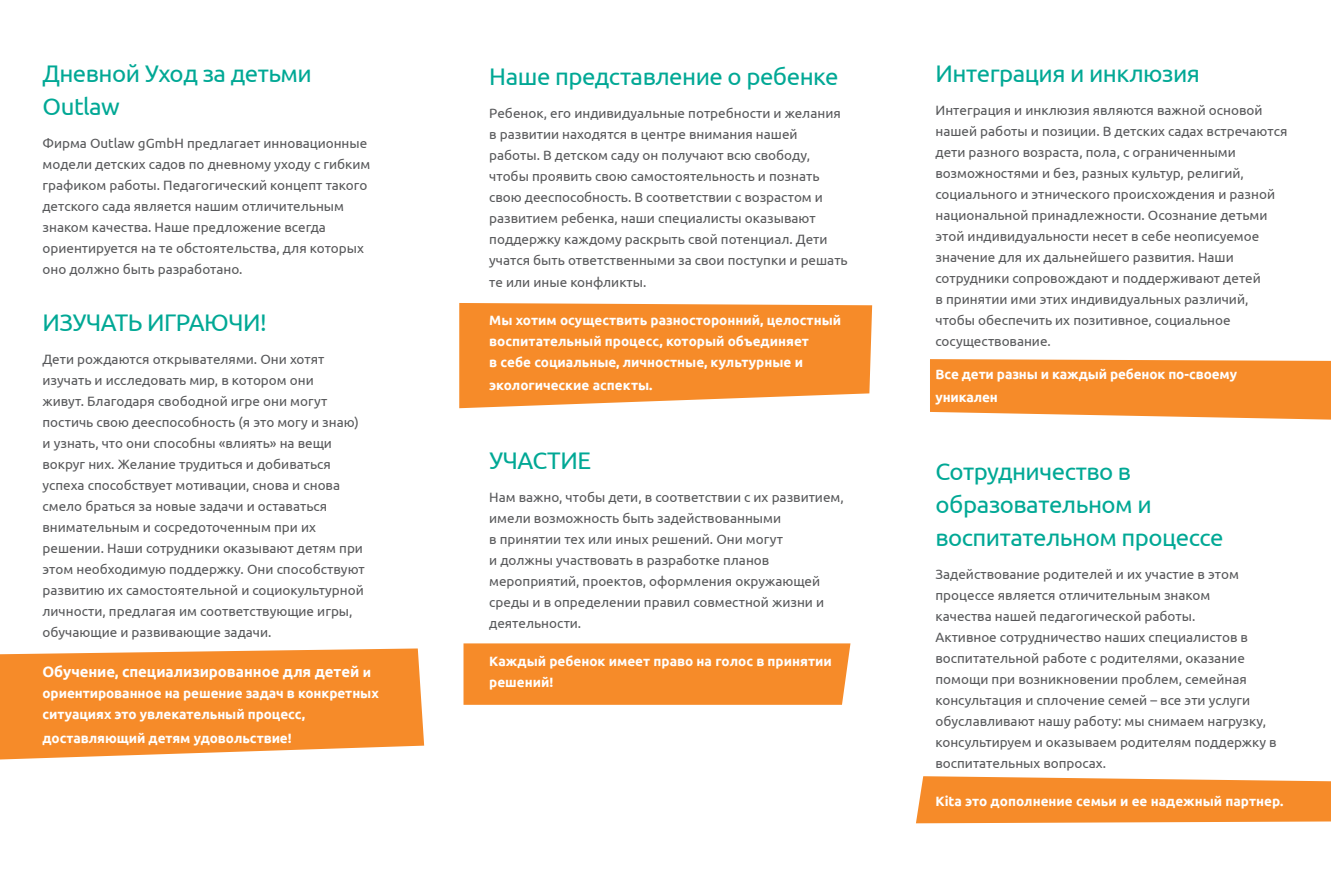
<style>
.page{position:relative;width:1331px;height:893px;background:#fff}
.page>*{position:absolute;margin:0;border:0;box-sizing:border-box;transform-origin:0 0}
.t1{font:24px/33px "Ubuntu";letter-spacing:-.02em;color:#00a895}
.t2{font:700 15px "Ubuntu";letter-spacing:-.005em;color:#fff}
.t3{font:13.5px/21px "Ubuntu";color:#57585a}
.t4{font:700 13.5px/21px "Ubuntu";color:#fff}
.s1{font-size:13.5px}
</style>
<div class="page">
<svg style="left:916px;top:776px;width:415px;height:47px;background:#f69439"></svg>
<svg style="left:930px;top:359px;width:401px;height:61px;background:#f6943b"></svg>
<svg style="left:0;top:648px;width:424px;height:111px;background:#f6953d"></svg>
<div style="left:463px;top:643px;width:387px;height:62px;background:#f68b29"></div>
<svg style="left:459px;top:303px;width:413px;height:105px;background:#f6943a"></svg>
<p class="t1" style="left:43px;top:57px;width:271px">Дневной Уход за детьми<br>Outlaw</p>
<p class="t3" style="left:43px;top:133px;width:329px">Фирма Outlaw gGmbH предлагает инновационные модели детских садов по дневному уходу с гибким графиком работы. Педагогический концепт такого детского сада является нашим отличительным знаком качества. Наше предложение всегда ориентируется на те обстоятельства, для которых оно должно быть разработано.</p>
<p class="t1" style="left:43px;top:306px;width:226px">ИЗУЧАТЬ ИГРАЮЧИ!</p>
<p class="t3" style="left:43px;top:349px;width:324px">Дети рождаются открывателями. Они хотят изучать и исследовать мир, в котором они<br>живут. Благодаря свободной игре они могут постичь свою дееспособность (я это могу и знаю) и узнать, что они способны «влиять» на вещи вокруг них. Желание трудиться и добиваться успеха способствует мотивации, снова и снова смело браться за новые задачи и оставаться внимательным и сосредоточенным при их решении. Наши сотрудники оказывают детям при этом необходимую поддержку. Они способствуют развитию их самостоятельной и социокультурной личности, предлагая им соответствующие игры, обучающие и развивающие задачи.</p>
<p class="t2" style="left:43px;top:662px;width:330px">Обучение, специализированное для детей <span class="s1">и</span></p>
<p class="t4" style="left:43px;top:682px;width:338px">ориентированное на решение задач в конкретных ситуациях это увлекательный процесс,</p>
<p class="t4" style="left:43px;top:727px;width:251px">доставляющий детям удовольствие!</p>
<p class="t1" style="left:489px;top:59px;width:351px">Наше представление о ребенке</p>
<p class="t3" style="left:489px;top:102px;width:360px">Ребенок, его индивидуальные потребности и желания в развитии находятся в центре внимания нашей работы. В детском саду он получают всю свободу, чтобы проявить свою самостоятельность и познать свою дееспособность. В соответствии с возрастом и развитием ребенка, наши специалисты оказывают поддержку каждому раскрыть свой потенциал. Дети учатся быть ответственными за свои поступки и решать</p>
<p class="t3" style="left:489px;top:272px;width:159px">те или иные конфликты.</p>
<p class="t4" style="left:489px;top:310px;width:353px">Мы хотим осуществить разносторонний, целостный воспитательный процесс, который объединяет<br>в себе социальные, личностные, культурные и</p>
<p class="t4" style="left:489px;top:374px;width:165px">экологические аспекты.</p>
<p class="t1" style="left:489px;top:443px;width:103px">УЧАСТИЕ</p>
<p class="t3" style="left:489px;top:487px;width:356px">Нам важно, чтобы дети, в соответствии с их развитием, имели возможность быть задействованными<br>в принятии тех или иных решений. Они могут<br>и должны участвовать в разработке планов мероприятий, проектов, оформления окружающей среды и в определении правил совместной жизни и деятельности.</p>
<p class="t4" style="left:489px;top:651px;width:344px">Каждый ребенок имеет право на голос в принятии решений!</p>
<p class="t1" style="left:935px;top:57px;width:266px">Интеграция и инклюзия</p>
<p class="t3" style="left:935px;top:100px;width:353px">Интеграция и инклюзия являются важной основой нашей работы и позиции. В детских садах встречаются дети разного возраста, пола, с ограниченными возможностями и без, разных культур, религий, социального и этнического происхождения и разной национальной принадлежности. Осознание детьми этой индивидуальности несет в себе неописуемое значение для их дальнейшего развития. Наши сотрудники сопровождают и поддерживают детей<br>в принятии ими этих индивидуальных различий, чтобы обеспечить их позитивное, социальное сосуществование.</p>
<p class="t4" style="left:935px;top:363px;width:303px;line-height:22.5px">Все дети разны и каждый ребенок по-своему уникален</p>
<p class="t1" style="left:935px;top:454px;width:289px">Сотрудничество в образовательном и воспитательном процессе</p>
<p class="t3" style="left:935px;top:563px;width:343px">Задействование родителей и их участие в этом процессе является отличительным знаком<br>качества нашей педагогической работы.<br>Активное сотрудничество наших специалистов в воспитательной работе с родителями, оказание помощи при возникновении проблем, семейная консультация и сплочение семей – все эти услуги обуславливают нашу работу: мы снимаем нагрузку, консультируем и оказываем родителям поддержку в воспитательных вопросах.</p>
<p class="t4" style="left:935px;top:790px;width:350px">Kita это дополнение семьи и ее надежный партнер.</p>
</div>
